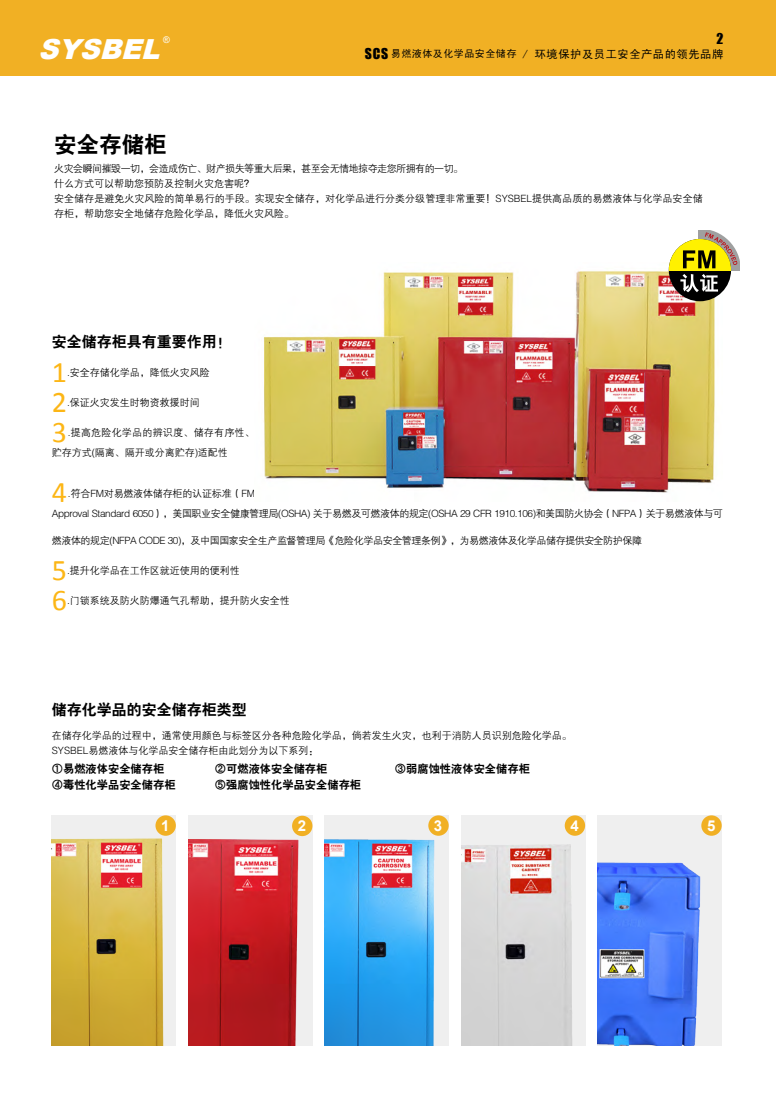
<style>
.page{position:relative;width:776px;height:1099px;background:#fff}
.page>*{position:absolute;margin:0;border:0;box-sizing:border-box;transform-origin:0 0}
.t1{font:30px "Calibri";color:#fcb616}
.t2{font:italic 900 27.62px "Arial";color:#fff}
.t3{font:22.5px "H Yb 2 gj";color:#000}
.t4{font:15px "H Yb 2 gj";color:#000}
.t5{font:700 15px "Arial";color:#fff}
.t6{font:13.75px "Impact";color:#000}
.t7{font:11.25px "H Yb 2 gj";color:#000}
.t8{font:11.25px "Sim Hei";letter-spacing:.05em;color:#000}
.t9{font:10px/15px "FZZDXJW GB1 0";color:#000}
.t10{font:10px/20px "FZZDXJW GB1 0";letter-spacing:-.04em;color:#000}
.t11{font:10px/20px "FZZDXJW GB1 0";letter-spacing:.025em;color:#000}
.t12{font:9.12px "Arial";color:#fff}
.s1{font-family:"Impact";font-size:13.75px}
.s2{font-size:10px}
</style>
<div class="page">
<div style="left:0;top:0;width:776px;height:75px;background:#f1b024"></div>
<img style="left:263px;top:266px;width:459px;height:227px">
<img style="left:52px;top:819px;width:124px;height:226px">
<div style="left:155px;top:815px;width:21px;height:20px;background:#f1b024;border-radius:50%"></div>
<div style="left:188px;top:815px;width:124px;height:230px;background:#efefef"></div>
<img style="left:188px;top:829px;width:124px;height:216px">
<div style="left:292px;top:815px;width:20px;height:21px;background:#f1b024;border-radius:50%"></div>
<div style="left:325px;top:815px;width:124px;height:230px;background:#efefef"></div>
<img style="left:325px;top:828px;width:124px;height:217px">
<div style="left:428px;top:815px;width:21px;height:20px;background:#f1b024;border-radius:50%"></div>
<div style="left:461px;top:815px;width:124px;height:230px;background:#efefef"></div>
<img style="left:461px;top:824px;width:124px;height:221px">
<div style="left:565px;top:815px;width:20px;height:20px;background:#f1b024;border-radius:50%"></div>
<div style="left:598px;top:815px;width:124px;height:230px;background:#efefef"></div>
<img style="left:598px;top:862px;width:103px;height:183px">
<div style="left:701px;top:815px;width:21px;height:20px;background:#f1b024;border-radius:50%"></div>
<div style="left:669px;top:239px;width:62px;height:62px;background:#000;border-radius:50%"></div>
<svg style="left:669px;top:230px;width:71px;height:62px"></svg>
<p class="t6" style="left:716px;top:28px;width:8px">2</p>
<p class="t12" style="left:163px;top:34px;width:8px">®</p>
<p class="t2" style="left:38px;top:29px;width:133px">SYSBEL</p>
<p class="t8" style="left:365px;top:48px;width:360px"><span class="s1">SCS</span> <span class="s2">易燃液体及化学品安全储存</span> / 环境保护及员工安全产品的领先品牌</p>
<p class="t3" style="left:54px;top:133px;width:114px">安全存储柜</p>
<p class="t9" style="left:54px;top:161px;width:650px">火灾会瞬间摧毁一切，会造成伤亡、财产损失等重大后果，甚至会无情地掠夺走您所拥有的一切。<br>什么方式可以帮助您预防及控制火灾危害呢？<br>安全储存是避免火灾风险的简单易行的手段。实现安全储存，对化学品进行分类分级管理非常重要！SYSBEL提供高品质的易燃液体与化学品安全储存柜，帮助您安全地储存危险化学品，降低火灾风险。</p>
<p class="t4" style="left:52px;top:334px;width:181px">安全储存柜具有重要作用！</p>
<p class="t1" style="left:52px;top:354px;width:17px">1</p>
<p class="t9" style="left:67px;top:366px;width:144px">.安全存储化学品，降低火灾风险</p>
<p class="t1" style="left:52px;top:384px;width:17px">2</p>
<p class="t9" style="left:67px;top:396px;width:134px">.保证火灾发生时物资救援时间</p>
<p class="t1" style="left:52px;top:414px;width:17px">3</p>
<p class="t11" style="left:52px;top:423px;width:205px;text-indent:16px">.提高危险化学品的辨识度、储存有序性、贮存方式(隔离、隔开或分离贮存)适配性</p>
<p class="t1" style="left:52px;top:474px;width:17px">4</p>
<p class="t10" style="left:52px;top:483px;width:673px;text-indent:16px">.符合FM对易燃液体储存柜的认证标准（FM<br>Approval Standard 6050），美国职业安全健康管理局(OSHA) 关于易燃及可燃液体的规定(OSHA 29 CFR 1910.106)和美国防火协会（NFPA）关于易燃液体与可</p>
<p class="t10" style="left:52px;top:531px;width:592px">燃液体的规定(NFPA CODE 30)，及中国国家安全生产监督管理局《危险化学品安全管理条例》，为易燃液体及化学品储存提供安全防护保障</p>
<p class="t1" style="left:52px;top:551px;width:17px">5</p>
<p class="t9" style="left:67px;top:563px;width:174px">.提升化学品在工作区就近使用的便利性</p>
<p class="t1" style="left:52px;top:581px;width:17px">6</p>
<p class="t9" style="left:67px;top:593px;width:224px">.门锁系统及防火防爆通气孔帮助，提升防火安全性</p>
<p class="t4" style="left:52px;top:702px;width:196px">储存化学品的安全储存柜类型</p>
<p class="t9" style="left:52px;top:728px;width:521px">在储存化学品的过程中，通常使用颜色与标签区分各种危险化学品，倘若发生火灾，也利于消防人员识别危险化学品。<br>SYSBEL易燃液体与化学品安全储存柜由此划分为以下系列：</p>
<p class="t7" style="left:52px;top:763px;width:114px">①易燃液体安全储存柜</p>
<p class="t7" style="left:215px;top:763px;width:114px">②可燃液体安全储存柜</p>
<p class="t7" style="left:395px;top:763px;width:136px">③弱腐蚀性液体安全储存柜</p>
<p class="t7" style="left:52px;top:779px;width:125px">④毒性化学品安全储存柜</p>
<p class="t7" style="left:215px;top:779px;width:148px">⑤强腐蚀性化学品安全储存柜</p>
<p class="t5" style="left:161px;top:815px;width:10px">1</p>
<p class="t5" style="left:298px;top:816px;width:10px">2</p>
<p class="t5" style="left:434px;top:815px;width:10px">3</p>
<p class="t5" style="left:570px;top:815px;width:10px">4</p>
<p class="t5" style="left:707px;top:815px;width:10px">5</p>
</div>
